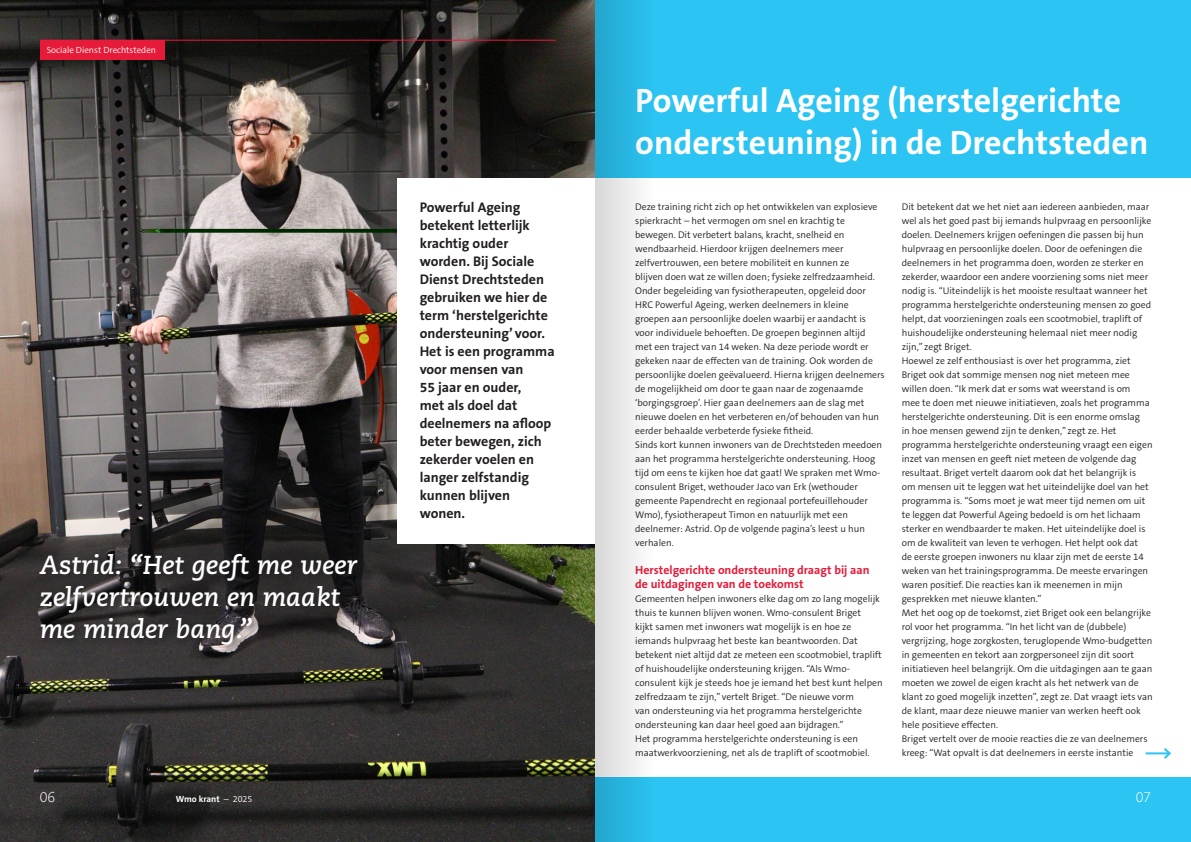
<style>
.page{position:relative;width:1191px;height:842px;background:#fff}
.page>*{position:absolute;margin:0;border:0;box-sizing:border-box;transform-origin:0 0}
.Titel_40pt{font:700 34px/42px "The Sans B7";color:#fff}
.t1{font:italic 700 26px/32px "Caecilia CE";color:#fff}
.Broodtekst{font:700 14px/18px "The Sans B7";color:#231f20}
.t2{font:300 14px "Caecilia";color:#fff}
.Tussenkopje{font:700 12px/14px "The Sans B7";color:#e61b39}
.Broodtekst-2{font:300 9.7px/14px "The Sans B4";color:#231f20}
.t3{font:300 9px "The Sans B4";color:#fff}
.t4{font:700 9px "The Sans B7";letter-spacing:-.005em;color:#fff}
.s1{font-family:"The Sans B4";font-weight:300}
</style>
<div class="page">
<img style="left:0;top:0;width:595px;height:842px">
<div style="left:397px;top:179px;width:198px;height:365px;background:#fff"></div>
<div style="left:595px;top:0;width:596px;height:842px;background:#2bc4f3"></div>
<div style="left:595px;top:179px;width:596px;height:598px;background:#fff"></div>
<div style="left:40px;top:40px;width:124px;height:20px;background:#e61b39"></div>
<hr style="left:40px;top:40px;width:516px;height:1px;background:#e61b39">
<hr style="left:1145px;top:752px;width:24px;height:2px;background:#2bc4f3">
<svg style="left:1161px;top:748px;width:10px;height:11px"></svg>
<div style="left:36px;top:551px;width:330px;height:102px;background:#231f20;opacity:.75"></div>
<svg style="left:595px;top:0;width:102px;height:842px"></svg>
<p class="t3" style="left:47px;top:45px;width:111px">Sociale Dienst Drechtsteden</p>
<p class="t1" style="left:40px;top:549px;width:319px">Astrid: “Het geeft me weer zelfvertrouwen en maakt me minder bang.”</p>
<p class="Titel_40pt" style="left:635px;top:81px;width:515px">Powerful Ageing (herstelgerichte ondersteuning) in de Drechtsteden</p>
<p class="Broodtekst" style="left:420px;top:198px;width:137px">Powerful Ageing betekent letterlijk krachtig ouder worden. Bij Sociale<br>Dienst Drechtsteden gebruiken we hier de term ‘herstelgerichte ondersteuning’ voor.<br>Het is een programma voor mensen van<br>55 jaar en ouder,<br>met als doel dat deelnemers na afloop beter bewegen, zich zekerder voelen en langer zelfstandig kunnen blijven wonen.</p>
<p class="Broodtekst-2" style="left:901px;top:200px;width:251px">Dit betekent dat we het niet aan iedereen aanbieden, maar wel als het goed past bij iemands hulpvraag en persoonlijke doelen. Deelnemers krijgen oefeningen die passen bij hun hulpvraag en persoonlijke doelen. Door de oefeningen die deelnemers in het programma doen, worden ze sterker en zekerder, waardoor een andere voorziening soms niet meer nodig is. “Uiteindelijk is het mooiste resultaat wanneer het programma herstelgerichte ondersteuning mensen zo goed helpt, dat voorzieningen zoals een scootmobiel, traplift of huishoudelijke ondersteuning helemaal niet meer nodig zijn,” zegt Briget.</p>
<p class="Broodtekst-2" style="left:635px;top:200px;width:251px">Deze training richt zich op het ontwikkelen van explosieve spierkracht – het vermogen om snel en krachtig te bewegen. Dit verbetert balans, kracht, snelheid en wendbaarheid. Hierdoor krijgen deelnemers meer zelfvertrouwen, een betere mobiliteit en kunnen ze<br>blijven doen wat ze willen doen; fysieke zelfredzaamheid.<br>Onder begeleiding van fysiotherapeuten, opgeleid door HRC Powerful Ageing, werken deelnemers in kleine groepen aan persoonlijke doelen waarbij er aandacht is voor individuele behoeften. De groepen beginnen altijd met een traject van 14 weken. Na deze periode wordt er gekeken naar de effecten van de training. Ook worden de persoonlijke doelen geëvalueerd. Hierna krijgen deelnemers de mogelijkheid om door te gaan naar de zogenaamde ‘borgingsgroep’. Hier gaan deelnemers aan de slag met nieuwe doelen en het verbeteren en/of behouden van hun eerder behaalde verbeterde fysieke fitheid.</p>
<p class="Broodtekst-2" style="left:635px;top:438px;width:248px">Sinds kort kunnen inwoners van de Drechtsteden meedoen aan het programma herstelgerichte ondersteuning. Hoog tijd om eens te kijken hoe dat gaat! We spraken met Wmo&shy;consulent Briget, wethouder Jaco van Erk (wethouder gemeente Papendrecht en regionaal portefeuillehouder Wmo), fysiotherapeut Timon en natuurlijk met een deelnemer: Astrid. Op de volgende pagina’s leest u hun verhalen.</p>
<p class="Tussenkopje" style="left:635px;top:563px;width:236px">Herstelgerichte ondersteuning draagt bij aan de uitdagingen van de toekomst</p>
<p class="Broodtekst-2" style="left:635px;top:592px;width:249px">Gemeenten helpen inwoners elke dag om zo lang mogelijk thuis te kunnen blijven wonen. Wmo-consulent Briget<br>kijkt samen met inwoners wat mogelijk is en hoe ze iemands hulpvraag het beste kan beantwoorden. Dat betekent niet altijd dat ze meteen een scootmobiel, traplift of huishoudelijke ondersteuning krijgen. “Als Wmo&shy;consulent kijk je steeds hoe je iemand het best kunt helpen zelfredzaam te zijn,” vertelt Briget. “De nieuwe vorm<br>van ondersteuning via het programma herstelgerichte ondersteuning kan daar heel goed aan bijdragen.”</p>
<p class="Broodtekst-2" style="left:635px;top:732px;width:236px">Het programma herstelgerichte ondersteuning is een maatwerkvoorziening, net als de traplift of scootmobiel.</p>
<p class="Broodtekst-2" style="left:901px;top:354px;width:252px">Hoewel ze zelf enthousiast is over het programma, ziet Briget ook dat sommige mensen nog niet meteen mee willen doen. “Ik merk dat er soms wat weerstand is om<br>mee te doen met nieuwe initiatieven, zoals het programma herstelgerichte ondersteuning. Dit is een enorme omslag<br>in hoe mensen gewend zijn te denken,” zegt ze. Het programma herstelgerichte ondersteuning vraagt een eigen inzet van mensen en geeft niet meteen de volgende dag resultaat. Briget vertelt daarom ook dat het belangrijk is<br>om mensen uit te leggen wat het uiteindelijke doel van het programma is. “Soms moet je wat meer tijd nemen om uit te leggen dat Powerful Ageing bedoeld is om het lichaam sterker en wendbaarder te maken. Het uiteindelijke doel is om de kwaliteit van leven te verhogen. Het helpt ook dat<br>de eerste groepen inwoners nu klaar zijn met de eerste 14 weken van het trainingsprogramma. De meeste ervaringen waren positief. Die reacties kan ik meenemen in mijn gesprekken met nieuwe klanten.”</p>
<p class="Broodtekst-2" style="left:901px;top:606px;width:252px">Met het oog op de toekomst, ziet Briget ook een belangrijke rol voor het programma. “In het licht van de (dubbele) vergrijzing, hoge zorgkosten, teruglopende Wmo-budgetten in gemeenten en tekort aan zorgpersoneel zijn dit soort initiatieven heel belangrijk. Om die uitdagingen aan te gaan moeten we zowel de eigen kracht als het netwerk van de klant zo goed mogelijk inzetten”, zegt ze. Dat vraagt iets van de klant, maar deze nieuwe manier van werken heeft ook hele positieve effecten.</p>
<p class="Broodtekst-2" style="left:901px;top:732px;width:247px">Briget vertelt over de mooie reacties die ze van deelnemers kreeg: “Wat opvalt is dat deelnemers in eerste instantie</p>
<p class="t2" style="left:40px;top:789px;width:17px">06</p>
<p class="t4" style="left:176px;top:794px;width:78px">Wmo krant <span class="s1">– 2025</span></p>
<p class="t2" style="left:1135px;top:789px;width:17px">07</p>
</div>
